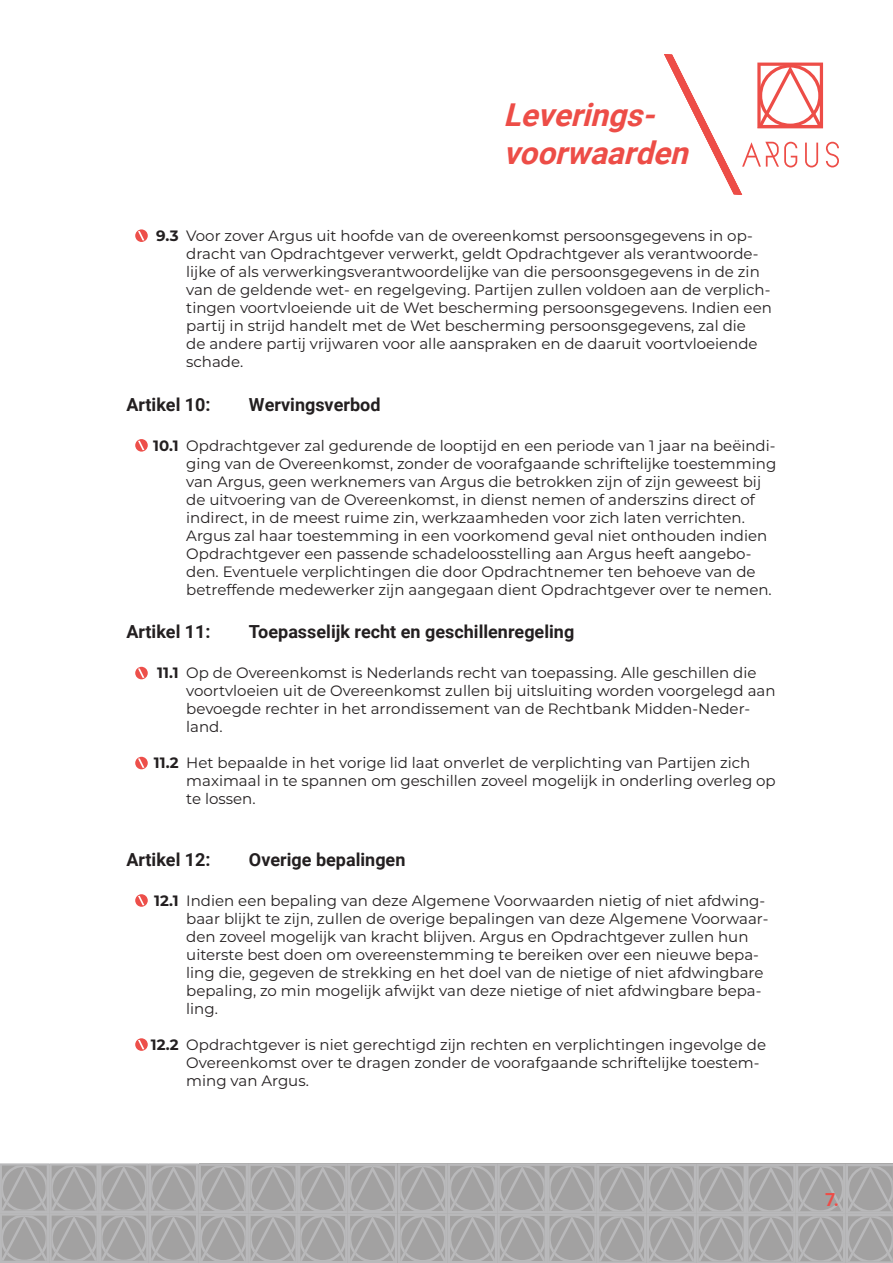
<style>
.page{position:relative;width:893px;height:1263px;background:#fff}
.page>*{position:absolute;margin:0;border:0;box-sizing:border-box;transform-origin:0 0}
.t1{font:italic 700 31.5px/37.8px "Roboto";color:#ed4d47}
.Artikel{font:700 18px "Roboto";color:#231f20}
.Voettekst{font:700 18px "Roboto";color:#ee4c47}
.Teksten{font:15px/18px "Montserrat";color:#231f20}
.Opsomming{font:700 15px "Montserrat";color:#231f20}
</style>
<div class="page">
<svg style="left:0;top:1163px;width:893px;height:100px;background:#aaa"></svg>
<svg style="left:664px;top:54px;width:175px;height:141px"></svg>
<svg style="left:135px;top:1038px;width:13px;height:13px"></svg>
<svg style="left:135px;top:894px;width:13px;height:13px"></svg>
<svg style="left:135px;top:757px;width:13px;height:12px"></svg>
<svg style="left:135px;top:667px;width:13px;height:12px"></svg>
<svg style="left:135px;top:439px;width:13px;height:13px"></svg>
<svg style="left:135px;top:229px;width:13px;height:13px"></svg>
<h1 class="t1" style="left:504px;top:95px;width:196px">Leverings&shy;voorwaarden</h1>
<p class="Opsomming" style="left:156px;top:225px;width:24px">9.3</p>
<p class="Teksten" style="left:186px;top:226px;width:587px">Voor zover Argus uit hoofde van de overeenkomst persoonsgegevens in op&shy;dracht van Opdrachtgever verwerkt, geldt Opdrachtgever als verantwoorde&shy;lijke of als verwerkingsverantwoordelijke van die persoonsgegevens in de zin van de geldende wet- en regelgeving. Partijen zullen voldoen aan de verplich&shy;tingen voortvloeiende uit de Wet bescherming persoonsgegevens. Indien een partij in strijd handelt met de Wet bescherming persoonsgegevens, zal die<br>de andere partij vrijwaren voor alle aanspraken en de daaruit voortvloeiende schade.</p>
<p class="Artikel" style="left:126px;top:392px;width:86px">Artikel 10:</p>
<p class="Artikel" style="left:249px;top:392px;width:133px">Wervingsverbod</p>
<p class="Opsomming" style="left:153px;top:435px;width:27px">10.1</p>
<p class="Teksten" style="left:186px;top:436px;width:592px">Opdrachtgever zal gedurende de looptijd en een periode van 1 jaar na beëindi&shy;ging van de Overeenkomst, zonder de voorafgaande schriftelijke toestemming van Argus, geen werknemers van Argus die betrokken zijn of zijn geweest bij de uitvoering van de Overeenkomst, in dienst nemen of anderszins direct of indirect, in de meest ruime zin, werkzaamheden voor zich laten verrichten.<br>Argus zal haar toestemming in een voorkomend geval niet onthouden indien Opdrachtgever een passende schadeloosstelling aan Argus heeft aangebo&shy;den. Eventuele verplichtingen die door Opdrachtnemer ten behoeve van de betreffende medewerker zijn aangegaan dient Opdrachtgever over te nemen.</p>
<p class="Artikel" style="left:126px;top:619px;width:86px">Artikel 11:</p>
<p class="Artikel" style="left:249px;top:619px;width:327px">Toepasselijk recht en geschillenregeling</p>
<p class="Opsomming" style="left:157px;top:662px;width:23px">11.1</p>
<p class="Opsomming" style="left:154px;top:752px;width:26px">11.2</p>
<p class="Teksten" style="left:186px;top:663px;width:591px">Op de Overeenkomst is Nederlands recht van toepassing. Alle geschillen die voortvloeien uit de Overeenkomst zullen bij uitsluiting worden voorgelegd aan bevoegde rechter in het arrondissement van de Rechtbank Midden-Neder&shy;land.</p>
<p class="Teksten" style="left:186px;top:753px;width:591px">Het bepaalde in het vorige lid laat onverlet de verplichting van Partijen zich maximaal in te spannen om geschillen zoveel mogelijk in onderling overleg op te lossen.</p>
<p class="Artikel" style="left:126px;top:847px;width:86px">Artikel 12:</p>
<p class="Artikel" style="left:249px;top:847px;width:158px">Overige bepalingen</p>
<p class="Opsomming" style="left:154px;top:890px;width:26px">12.1</p>
<p class="Opsomming" style="left:151px;top:1034px;width:29px">12.2</p>
<p class="Teksten" style="left:186px;top:891px;width:584px">Indien een bepaling van deze Algemene Voorwaarden nietig of niet afdwing&shy;baar blijkt te zijn, zullen de overige bepalingen van deze Algemene Voorwaar&shy;den zoveel mogelijk van kracht blijven. Argus en Opdrachtgever zullen hun uiterste best doen om overeenstemming te bereiken over een nieuwe bepa&shy;ling die, gegeven de strekking en het doel van de nietige of niet afdwingbare bepaling, zo min mogelijk afwijkt van deze nietige of niet afdwingbare bepa&shy;ling.</p>
<p class="Teksten" style="left:186px;top:1035px;width:581px">Opdrachtgever is niet gerechtigd zijn rechten en verplichtingen ingevolge de<br>Overeenkomst over te dragen zonder de voorafgaande schriftelijke toestem&shy;ming van Argus.</p>
<p class="Voettekst" style="left:825px;top:1187px;width:15px">7.</p>
</div>
